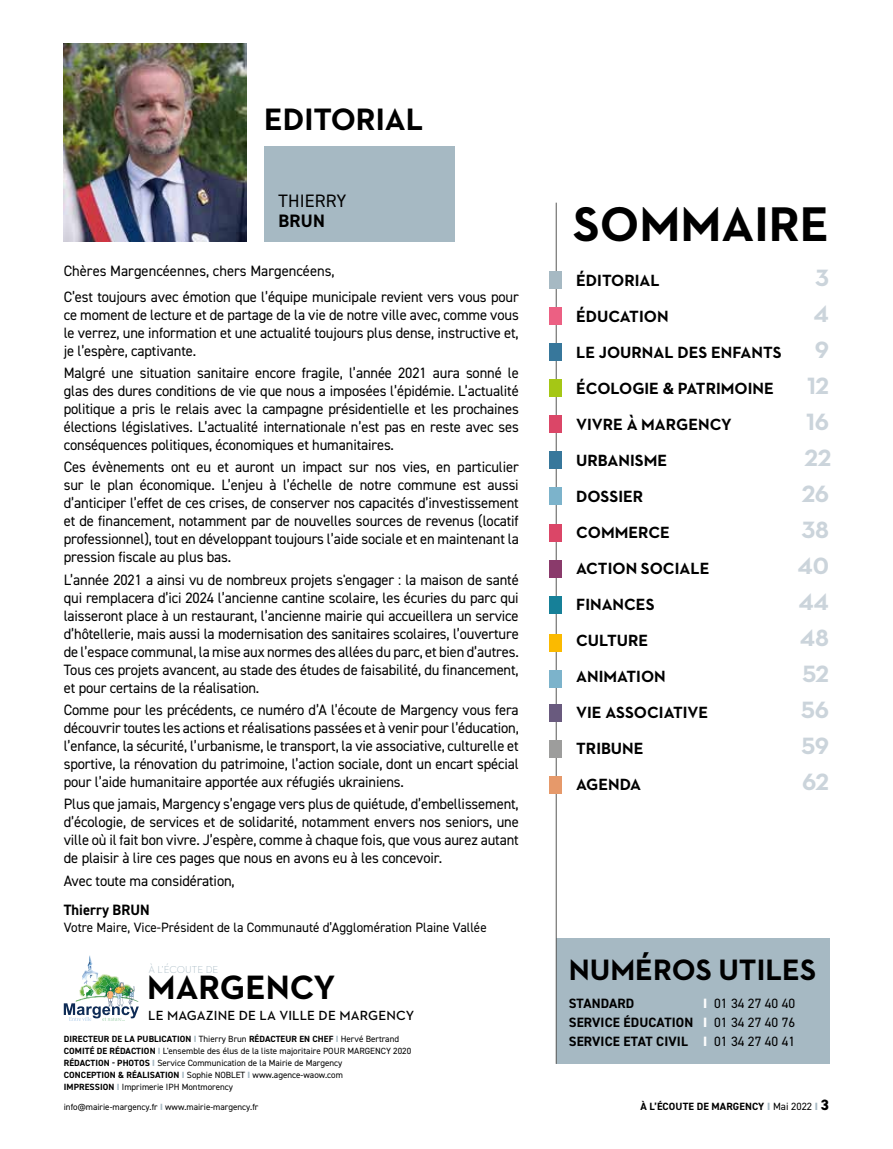
<style>
.page{position:relative;width:893px;height:1149px;background:#fff}
.page>*{position:absolute;margin:0;border:0;box-sizing:border-box;transform-origin:0 0}
.t1{font:700 49.5px "Neutraface 2 Text";color:#000}
.t2{font:700 34.35px "Neutraface 2 Text";color:#000}
.t3{font:700 31.5px "Neutraface 2 Text";color:#000}
.t4{font:700 30px "Neutraface 2 Text";color:#000}
.t5{font:700 24px/36px "Neutraface 2 Text";letter-spacing:-.01em;color:#cbd4db;text-align:justify}
.t6{font:18px "DIN2014";letter-spacing:.01em;color:#000}
.t7{font:700 18px "DIN2014";color:#000}
.t8{font:700 16.5px/36px "Neutraface 2 Text";color:#000}
.t9{font:15px/18px "DIN2014";letter-spacing:-.01em;color:#000;text-align:justify}
.t10{font:700 15px "DIN2014";color:#000}
.t11{font:700 13.5px/19.2px "DIN2014";letter-spacing:.01em;color:#000;text-align:justify}
.t12{font:13.5px "DIN2014";color:#000}
.t13{font:600 13.5px "Neutraface 2 Text";letter-spacing:.01em;color:#000}
.t14{font:700 10.5px "DIN2014";letter-spacing:.01em;color:#000}
.t15{font:300 10.2px "Neutraface 2 Text";color:#a6b9c3}
.t16{font:9px/12px "DIN2014";color:#000}
.s1{font-weight:700}
.s2{font-weight:800;color:#a6b9c3}
.s3{font-weight:800;color:#fff}
.s4{font-weight:400}
.s5{font-weight:800;font-size:15px}
</style>
<div class="page">
<div style="left:556px;top:938px;width:273px;height:125px;background:#a6b9c3"></div>
<img style="left:64px;top:43px;width:183px;height:198px">
<div style="left:264px;top:146px;width:191px;height:95px;background:#a6b9c3"></div>
<hr style="left:556px;top:202px;width:1px;height:861px;background:#575756">
<div style="left:550px;top:379px;width:12px;height:18px;background:#a5c715"></div>
<div style="left:550px;top:560px;width:12px;height:17px;background:#8a3a6b"></div>
<div style="left:550px;top:596px;width:12px;height:17px;background:#168098"></div>
<div style="left:550px;top:740px;width:12px;height:17px;background:#9d9d9c"></div>
<div style="left:550px;top:704px;width:12px;height:17px;background:#695a7e"></div>
<div style="left:550px;top:776px;width:12px;height:17px;background:#e6996a"></div>
<div style="left:550px;top:308px;width:12px;height:17px;background:#ec6083"></div>
<div style="left:550px;top:343px;width:12px;height:18px;background:#37779b"></div>
<div style="left:550px;top:272px;width:12px;height:17px;background:#a6b9c3"></div>
<div style="left:550px;top:415px;width:12px;height:17px;background:#db4667"></div>
<img style="left:64px;top:955px;width:75px;height:65px">
<div style="left:550px;top:451px;width:12px;height:17px;background:#37779b"></div>
<div style="left:550px;top:487px;width:12px;height:17px;background:#7cb3cb"></div>
<div style="left:550px;top:670px;width:12px;height:17px;background:#7cb3cb"></div>
<div style="left:550px;top:634px;width:12px;height:17px;background:#fbba00"></div>
<div style="left:550px;top:524px;width:12px;height:17px;background:#db4667"></div>
<h3 class="t3" style="left:264px;top:99px;width:161px">EDITORIAL</h3>
<p class="t6" style="left:279px;top:190px;width:70px">THIERRY</p>
<p class="t7" style="left:279px;top:208px;width:48px">BRUN</p>
<h1 class="t1" style="left:573px;top:193px;width:257px">SOMMAIRE</h1>
<p class="t8" style="left:576px;top:262px;width:207px">ÉDITORIAL<br>ÉDUCATION<br>LE JOURNAL DES ENFANTS<br>ÉCOLOGIE &amp; PATRIMOINE<br>VIVRE À MARGENCY<br>URBANISME<br>DOSSIER<br>COMMERCE<br>ACTION SOCIALE<br>FINANCES<br>CULTURE<br>ANIMATION<br>VIE ASSOCIATIVE<br>TRIBUNE<br>AGENDA</p>
<h3 class="t5" style="left:814px;top:259px;width:17px">3<br>4<br>9</h3>
<p class="t9" style="left:64px;top:258px;width:456px;line-height:25.2px">Chères Margencéennes, chers Margencéens,<br>C’est toujours avec émotion que l’équipe municipale revient vers vous pour</p>
<p class="t9" style="left:64px;top:305px;width:457px">ce moment de lecture et de partage de la vie de notre ville avec, comme vous le verrez, une information et une actualité toujours plus dense, instructive et, je l’espère, captivante.</p>
<p class="t9" style="left:64px;top:363px;width:457px">Malgré une situation sanitaire encore fragile, l’année 2021 aura sonné le glas des dures conditions de vie que nous a imposées l’épidémie. L’actualité politique a pris le relais avec la campagne présidentielle et les prochaines élections législatives. L’actualité internationale n’est pas en reste avec ses conséquences politiques, économiques et humanitaires.</p>
<p class="t9" style="left:64px;top:458px;width:456px">Ces évènements ont eu et auront un impact sur nos vies, en particulier sur le plan économique. L’enjeu à l’échelle de notre commune est aussi d’anticiper l’effet de ces crises, de conserver nos capacités d’investissement et de financement, notamment par de nouvelles sources de revenus (locatif professionnel), tout en développant toujours l’aide sociale et en maintenant la pression fiscale au plus bas.</p>
<p class="t9" style="left:64px;top:570px;width:457px">L’année 2021 a ainsi vu de nombreux projets s'engager : la maison de santé qui remplacera d’ici 2024 l’ancienne cantine scolaire, les écuries du parc qui laisseront place à un restaurant, l’ancienne mairie qui accueillera un service d’hôtellerie, mais aussi la modernisation des sanitaires scolaires, l’ouverture de l’espace communal, la mise aux normes des allées du parc, et bien d’autres.<br>Tous ces projets avancent, au stade des études de faisabilité, du financement, et pour certains de la réalisation.</p>
<p class="t9" style="left:64px;top:700px;width:457px">Comme pour les précédents, ce numéro d’A l’écoute de Margency vous fera découvrir toutes les actions et réalisations passées et à venir pour l’éducation, l’enfance, la sécurité, l’urbanisme, le transport, la vie associative, culturelle et sportive, la rénovation du patrimoine, l’action sociale, dont un encart spécial pour l’aide humanitaire apportée aux réfugiés ukrainiens.</p>
<p class="t9" style="left:64px;top:794px;width:456px">Plus que jamais, Margency s’engage vers plus de quiétude, d’embellissement, d’écologie, de services et de solidarité, notamment envers nos seniors, une ville où il fait bon vivre. J’espère, comme à chaque fois, que vous aurez autant de plaisir à lire ces pages que nous en avons eu à les concevoir.</p>
<p class="t9" style="left:64px;top:870px;width:172px">Avec toute ma considération,</p>
<p class="t10" style="left:64px;top:899px;width:87px">Thierry BRUN</p>
<p class="t12" style="left:64px;top:918px;width:424px">Votre Maire, Vice-Président de la Communauté d’Agglomération Plaine Vallée</p>
<h3 class="t5" style="left:807px;top:367px;width:24px">12</h3>
<h3 class="t5" style="left:806px;top:403px;width:24px">16</h3>
<h3 class="t5" style="left:802px;top:439px;width:31px">22<br>26<br>38</h3>
<h3 class="t5" style="left:798px;top:547px;width:33px">40</h3>
<h3 class="t5" style="left:798px;top:583px;width:32px">44</h3>
<h3 class="t5" style="left:800px;top:619px;width:31px">48</h3>
<h3 class="t5" style="left:802px;top:655px;width:28px">52</h3>
<h3 class="t5" style="left:801px;top:691px;width:30px">56<br>59</h3>
<h3 class="t5" style="left:802px;top:763px;width:28px">62</h3>
<p class="t15" style="left:148px;top:962px;width:72px">À L’ÉCOUTE DE</p>
<h2 class="t2" style="left:147px;top:965px;width:190px">MARGENCY</h2>
<p class="t13" style="left:148px;top:1006px;width:267px">LE MAGAZINE DE LA VILLE DE MARGENCY</p>
<p class="t16" style="left:64px;top:1031px;width:349px"><span class="s1">DIRECTEUR DE LA PUBLICATION</span> <span class="s2">I</span> Thierry Brun <span class="s1">RÉDACTEUR EN CHEF</span> <span class="s2">I</span> Hervé Bertrand <span class="s1">COMITÉ DE RÉDACTION</span> <span class="s2">I</span> L'ensemble des élus de la liste majoritaire POUR MARGENCY 2020<br><span class="s1">RÉDACTION - PHOTOS</span> <span class="s2">I</span> Service Communication de la Mairie de Margency<br><span class="s1">CONCEPTION &amp; RÉALISATION</span> <span class="s2">I</span> Sophie NOBLET <span class="s2">I</span> www.agence-waow.com<br><span class="s1">IMPRESSION</span> <span class="s2">I</span> Imprimerie IPH Montmorency</p>
<p class="t16" style="left:64px;top:1100px;width:196px">info@mairie-margency.fr <span class="s2">I</span> www.mairie-margency.fr</p>
<h3 class="t4" style="left:569px;top:950px;width:249px">NUMÉROS UTILES</h3>
<p class="t11" style="left:569px;top:993px;width:67px">STANDARD</p>
<p class="t11" style="left:569px;top:993px;width:228px;text-indent:134px"><span class="s3">I</span> <span class="s4">01 34 27 40 40<br></span>SERVICE ÉDUCATION <span class="s3">I</span> <span class="s4">01 34 27 40 76<br></span>SERVICE ETAT CIVIL <span class="s3">I</span> <span class="s4">01 34 27 40 41</span></p>
<p class="t14" style="left:640px;top:1098px;width:190px">À L’ÉCOUTE DE MARGENCY <span class="s2">I</span> <span class="s4">Mai 2022</span> <span class="s2">I</span> <span class="s5">3</span></p>
</div>
